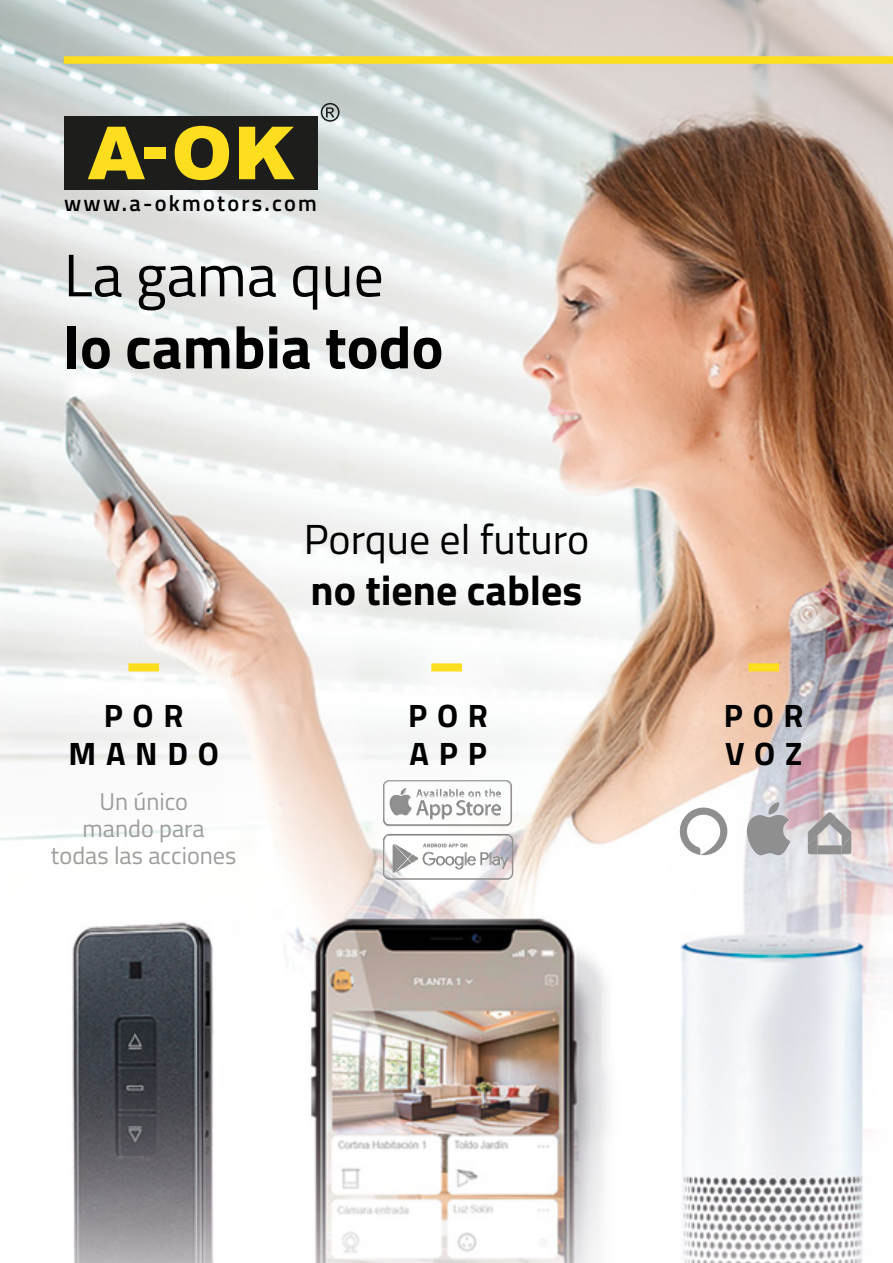
<style>
.page{position:relative;width:893px;height:1263px;background:#fff}
.page>*{position:absolute;margin:0;border:0;box-sizing:border-box;transform-origin:0 0}
.t1{font:700 60px "Titillium Web";color:#000}
.t2{font:60px "Titillium Web";color:#000}
.t3{font:42px "Titillium Web";color:#000}
.t4{font:700 42px "Titillium Web";color:#000}
.t5{font:700 32.4px/39px "Titillium Web";letter-spacing:.3em;color:#000}
.t6{font:24.3px/27px "Titillium Web";color:#9d9d9c;text-align:center}
.t7{font:600 22.2px "Titillium Web";letter-spacing:.1em;color:#000}
</style>
<div class="page">
<img style="left:0;top:0;width:893px;height:1263px">
<div style="left:64px;top:116px;width:254px;height:73px;background:#1d1e1c"></div>
<svg style="left:88px;top:127px;width:57px;height:52px"></svg>
<div style="left:145px;top:147px;width:21px;height:12px;background:#fcde1e"></div>
<svg style="left:175px;top:126px;width:54px;height:54px"></svg>
<svg style="left:239px;top:127px;width:56px;height:52px"></svg>
<svg style="left:321px;top:103px;width:19px;height:19px"></svg>
<div style="left:64px;top:56px;width:829px;height:8px;background:#fcde1e"></div>
<div style="left:128px;top:663px;width:31px;height:8px;background:#fcde1e"></div>
<div style="left:431px;top:663px;width:31px;height:8px;background:#fcde1e"></div>
<svg style="left:383px;top:780px;width:130px;height:100px"></svg>
<img style="left:383px;top:780px;width:127px;height:46px">
<div style="left:748px;top:663px;width:31px;height:8px;background:#fcde1e"></div>
<svg style="left:679px;top:807px;width:50px;height:48px"></svg>
<svg style="left:808px;top:812px;width:43px;height:42px;background:#b0abad"></svg>
<svg style="left:747px;top:802px;width:43px;height:53px;background:#aaa9ab"></svg>
<p class="t7" style="left:64px;top:186px;width:254px">www.a-okmotors.com</p>
<h1 class="t2" style="left:64px;top:231px;width:322px">La gama que</h1>
<h1 class="t1" style="left:64px;top:301px;width:381px">lo cambia todo</h1>
<h3 class="t5" style="left:69px;top:694px;width:152px;text-align:center">POR<br>MANDO</h3>
<p class="t6" style="left:51px;top:786px;width:187px">Un único<br>mando para todas las acciones</p>
<h2 class="t3" style="left:304px;top:509px;width:287px">Porque el futuro</h2>
<h2 class="t4" style="left:311px;top:558px;width:273px">no tiene cables</h2>
<h3 class="t5" style="left:408px;top:694px;width:81px">POR<br>APP</h3>
<h3 class="t5" style="left:724px;top:694px;width:81px">POR<br>VOZ</h3>
</div>
